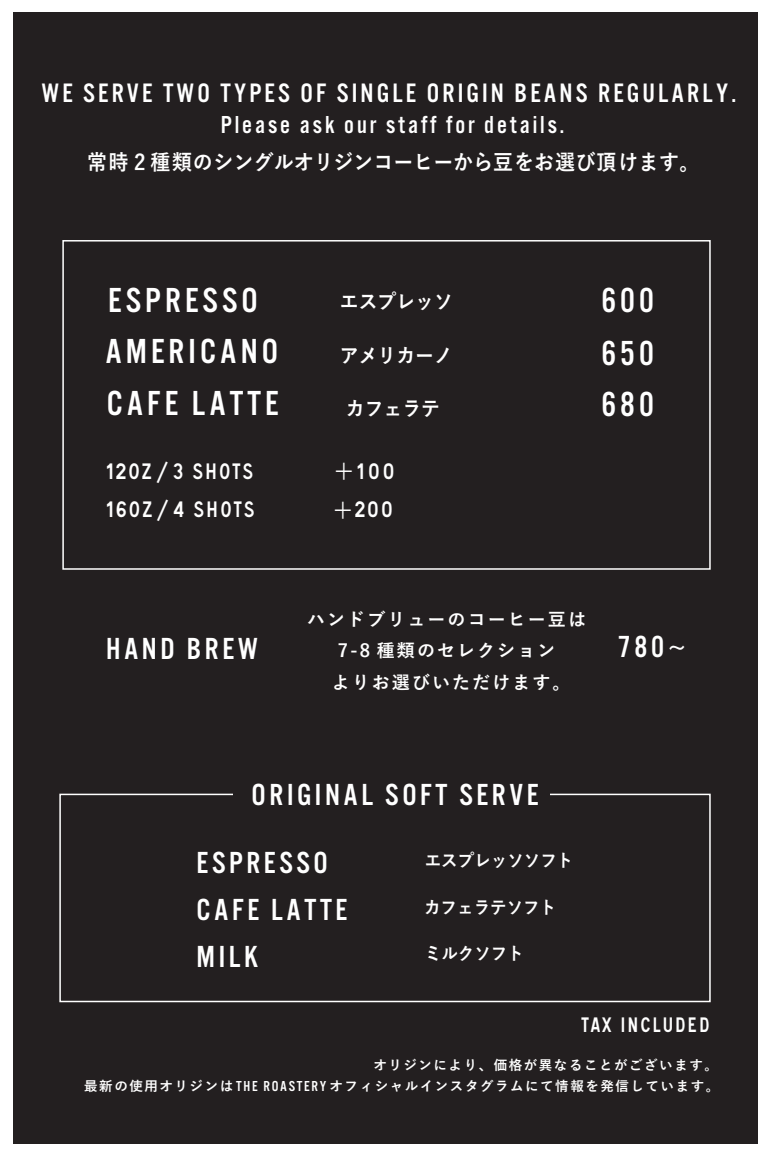
<style>
.page{position:relative;width:770px;height:1157px;background:#fff}
.page>*{position:absolute;margin:0;border:0;box-sizing:border-box;transform-origin:0 0}
.t1{font:36.15px/51.6px "Alternate Gothic Std No 3";letter-spacing:.115em;color:#fff}
.t2{font:31.65px/46.8px "Alternate Gothic Std No 3";letter-spacing:.115em;color:#fff}
.t3{font:27.75px "Alternate Gothic Std No 3";letter-spacing:.115em;color:#fff}
.t4{font:25.5px "Alternate Gothic Std No 3";letter-spacing:.115em;color:#fff}
.t5{font:23.4px/38.2px "Signal No 2 D";color:#fff;scale:.93 1}
.t6{font:21.9px "Signal No 2 D";color:#fff;scale:.93 1}
.t7{font:700 21.6px "Yu Go";color:#fff;scale:.93 1}
.t8{font:700 20.4px "Yu Go";color:#fff;scale:.93 1}
.t9{font:700 18px/31.5px "Yu Go";letter-spacing:.115em;color:#fff;text-align:center}
.t10{font:700 17.85px "Yu Go";color:#fff;scale:.93 1}
.t11{font:700 13.5px/20.2px "Yu Go";letter-spacing:.115em;color:#fff;text-align:right}
.s1{font-family:"Koz Go Pr 6 N"}
.s2{font-family:"Trade Gothic LT Pro"}
.s3{font-family:"Alternate Gothic Std No 3";font-weight:400;font-size:15px}
</style>
<div class="page">
<div style="left:13px;top:13px;width:744px;height:1131px;background:#231f20"></div>
<div style="left:59px;top:794px;width:651px;height:208px;background:#231f20;border:2px solid #fff"></div>
<div style="left:233px;top:781px;width:317px;height:36px;background:#231f20"></div>
<div style="left:62px;top:240px;width:648px;height:330px;border:2px solid #fff"></div>
<h3 class="t3" style="left:42px;top:79px;width:696px">WE SERVE TWO TYPES OF SINGLE ORIGIN BEANS REGULARLY.</h3>
<h3 class="t4" style="left:221px;top:111px;width:345px">Please ask our staff for details.</h3>
<h3 class="t7" style="left:87px;top:150px;width:659px">常時 2 種類のシングルオリジンコーヒーから豆をお選び頂けます。</h3>
<h1 class="t1" style="left:105px;top:275px;width:175px">ESPRESSO<br>AMERICANO<br>CAFE LATTE</h1>
<h1 class="t1" style="left:601px;top:275px;width:54px;text-align:justify">600<br>650<br>680</h1>
<h3 class="t8" style="left:340px;top:290px;width:123px">エスプレッソ</h3>
<h3 class="t8" style="left:340px;top:344px;width:123px">アメリカーノ</h3>
<h3 class="t8" style="left:346px;top:397px;width:103px">カフェラテ</h3>
<h3 class="t5" style="left:106px;top:452px;width:163px">12OZ / 3 SHOTS<br>16OZ / 4 SHOTS</h3>
<h2 class="t2" style="left:106px;top:625px;width:153px">HAND BREW</h2>
<h3 class="t5" style="left:333px;top:452px;width:69px"><span class="s1">＋</span>100</h3>
<h3 class="t5" style="left:332px;top:491px;width:68px"><span class="s1">＋</span>200</h3>
<h3 class="t9" style="left:307px;top:604px;width:280px">ハンドブリューのコーヒー豆は<br>7-8 種類のセレクション<br>よりお選びいただけます。</h3>
<h2 class="t2" style="left:617px;top:623px;width:70px">780<span class="s2">~</span></h2>
<h2 class="t2" style="left:251px;top:772px;width:288px">ORIGINAL SOFT SERVE</h2>
<h2 class="t2" style="left:196px;top:839px;width:152px">ESPRESSO<br>CAFE LATTE<br>MILK</h2>
<h3 class="t10" style="left:425px;top:850px;width:161px">エスプレッソソフト</h3>
<h3 class="t10" style="left:424px;top:897px;width:143px">カフェラテソフト</h3>
<h3 class="t10" style="left:425px;top:944px;width:108px">ミルクソフト</h3>
<h3 class="t6" style="left:580px;top:1012px;width:141px">TAX INCLUDED</h3>
<p class="t11" style="left:84px;top:1056px;width:636px">オリジンにより、価格が異なることがございます。<br>最新の使用オリジンは <span class="s3">THE ROASTERY</span> オフィシャルインスタグラムにて情報を発信しています。</p>
</div>
